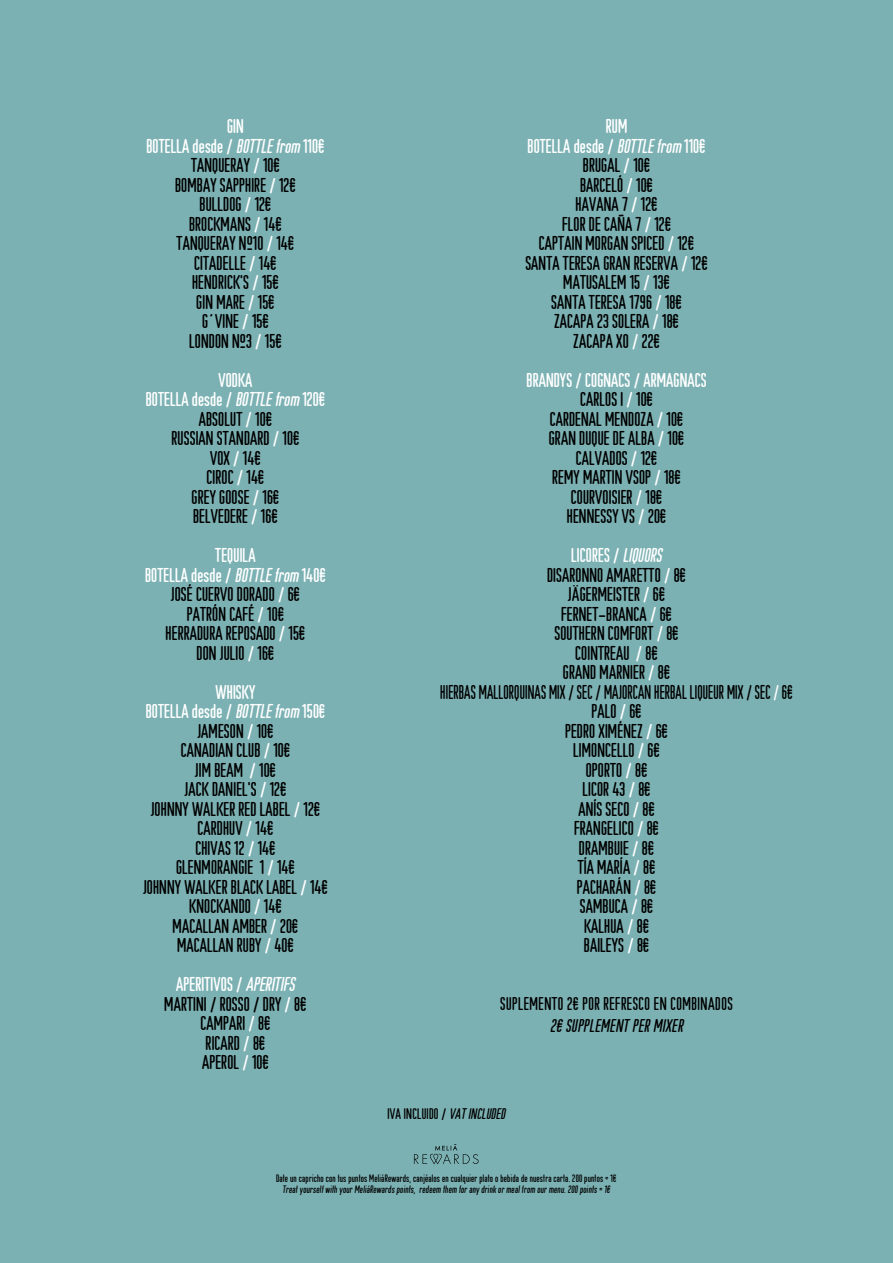
<style>
.page{position:relative;width:893px;height:1263px;background:#7cb1b3}
.page>*{position:absolute;margin:0;border:0;box-sizing:border-box;transform-origin:0 0}
.t1{font:19.5px/19.5px "Cst Berlin East Orig Round";letter-spacing:.01em;color:#000;text-align:center}
.t2{font:18px "Cst Berlin East Orig Round";letter-spacing:.03em;color:#000}
.t3{font:italic 18px "Cst Berlin East Orig Round";color:#000}
.t4{font:15px "Cst Berlin East Orig Round";letter-spacing:.02em;color:#000}
.t5{font:10.5px/10.5px "Cst Berlin East Orig Round";letter-spacing:.02em;color:#000;text-align:center}
.s1{color:#fff}
.s2{font-style:italic;color:#fff}
.s3{font-style:italic}
</style>
<div class="page">
<svg style="left:414px;top:1144px;width:65px;height:20px"></svg>
<p class="t1" style="left:146px;top:116px;width:179px"><span class="s1">GIN<br>BOTELLA desde /</span> <span class="s2">BOTTLEfrom</span> <span class="s1">110€<br></span>TANQUERAY <span class="s1">/</span> 10€<br>BOMBAY SAPPHIRE <span class="s1">/</span> 12€<br>BULLDOG <span class="s1">/</span> 12€<br>BROCKMANS <span class="s1">/</span> 14€<br>TANQUERAY Nº10 <span class="s1">/</span> 14€<br>CITADELLE <span class="s1">/</span> 14€<br>HENDRICK’S <span class="s1">/</span> 15€<br>GIN MARE <span class="s1">/</span> 15€<br>G´VINE <span class="s1">/</span> 15€<br>LONDON Nº3 <span class="s1">/</span> 15€</p>
<p class="t1" style="left:146px;top:369px;width:181px"><span class="s1">VODKA<br>BOTELLA desde /</span> <span class="s2">BOTTLEfrom</span><span class="s1">120€<br></span>ABSOLUT <span class="s1">/</span> 10€<br>RUSSIAN STANDARD <span class="s1">/</span> 10€<br>VOX <span class="s1">/</span> 14€<br>CIROC <span class="s1">/</span> 14€<br>GREY GOOSE <span class="s1">/</span> 16€<br>BELVEDERE <span class="s1">/</span> 16€</p>
<p class="t1" style="left:145px;top:545px;width:182px"><span class="s1">TEQUILA<br>BOTELLA desde /</span> <span class="s2">BOTTLEfrom</span><span class="s1">140€<br></span>JOSÉ CUERVO DORADO <span class="s1">/</span> 6€<br>PATRÓN CAFÉ <span class="s1">/</span> 10€<br>HERRADURA REPOSADO <span class="s1">/</span> 15€<br>DON JULIO <span class="s1">/</span> 16€</p>
<p class="t1" style="left:143px;top:681px;width:186px"><span class="s1">WHISKY<br>BOTELLA desde /</span> <span class="s2">BOTTLEfrom</span><span class="s1">150€<br></span>JAMESON <span class="s1">/</span> 10€<br>CANADIAN CLUB <span class="s1">/</span> 10€<br>JIM BEAM <span class="s1">/</span> 10€<br>JACK DANIEL’S <span class="s1">/</span> 12€<br>JOHNNY WALKER RED LABEL <span class="s1">/</span> 12€<br>CARDHUV <span class="s1">/</span> 14€<br>CHIVAS 12 <span class="s1">/</span> 14€<br>GLENMORANGIE 1 <span class="s1">/</span> 14€<br>JOHNNY WALKER BLACK LABEL <span class="s1">/</span> 14€<br>KNOCKANDO <span class="s1">/</span> 14€<br>MACALLAN AMBER <span class="s1">/</span> 20€<br>MACALLAN RUBY <span class="s1">/</span> 40€</p>
<p class="t1" style="left:164px;top:974px;width:144px"><span class="s1">APERITIVOS /</span> <span class="s2">APERITIFS<br></span>MARTINI / ROSSO / DRY <span class="s1">/</span> 8€<br>CAMPARI <span class="s1">/</span> 8€<br>RICARD <span class="s1">/</span> 8€<br>APEROL <span class="s1">/</span> 10€</p>
<p class="t1" style="left:525px;top:116px;width:184px"><span class="s1">RUM<br>BOTELLA desde /</span> <span class="s2">BOTTLEfrom</span><span class="s1">110€<br></span>BRUGAL <span class="s1">/</span> 10€<br>BARCELÓ <span class="s1">/</span> 10€<br>HAVANA 7 <span class="s1">/</span> 12€<br>FLOR DE CAÑA 7 <span class="s1">/</span> 12€<br>CAPTAIN MORGAN SPICED <span class="s1">/</span> 12€<br>SANTA TERESA GRAN RESERVA <span class="s1">/</span> 12€<br>MATUSALEM 15 <span class="s1">/</span> 13€<br>SANTA TERESA 1796 <span class="s1">/</span> 18€<br>ZACAPA 23 SOLERA <span class="s1">/</span> 18€<br>ZACAPA XO <span class="s1">/</span> 22€</p>
<p class="t1" style="left:526px;top:369px;width:182px"><span class="s1">BRANDYS / COGNACS / ARMAGNACS<br></span>CARLOS I <span class="s1">/</span> 10€<br>CARDENAL MENDOZA <span class="s1">/</span> 10€<br>GRAN DUQUE DE ALBA <span class="s1">/</span> 10€<br>CALVADOS <span class="s1">/</span> 12€<br>REMY MARTIN VSOP <span class="s1">/</span> 18€<br>COURVOISIER <span class="s1">/</span> 18€<br>HENNESSY VS <span class="s1">/</span> 20€</p>
<p class="t1" style="left:440px;top:545px;width:354px"><span class="s1">LICORES /</span> <span class="s2">LIQUORS<br></span>DISARONNO AMARETTO <span class="s1">/</span> 8€<br>JÄGERMEISTER <span class="s1">/</span> 6€<br>FERNET-BRANCA <span class="s1">/</span> 6€<br>SOUTHERN COMFORT <span class="s1">/</span> 8€<br>COINTREAU <span class="s1">/</span> 8€<br>GRAND MARNIER <span class="s1">/</span> 8€<br>HIERBAS MALLORQUINAS MIX / SEC / MAJORCAN HERBAL LIQUEUR MIX / SEC <span class="s1">/</span> 6€<br>PALO <span class="s1">/</span> 6€<br>PEDRO XIMÉNEZ <span class="s1">/</span> 6€<br>LIMONCELLO <span class="s1">/</span> 6€<br>OPORTO <span class="s1">/</span> 8€<br>LICOR 43 <span class="s1">/</span> 8€<br>ANÍS SECO <span class="s1">/</span> 8€<br>FRANGELICO <span class="s1">/</span> 8€<br>DRAMBUIE <span class="s1">/</span> 8€<br>TÍA MARÍA <span class="s1">/</span> 8€<br>PACHARÁN <span class="s1">/</span> 8€<br>SAMBUCA <span class="s1">/</span> 8€<br>KALHUA <span class="s1">/</span> 8€<br>BAILEYS <span class="s1">/</span> 8€</p>
<p class="t2" style="left:500px;top:992px;width:234px">SUPLEMENTO 2€ POR REFRESCO EN COMBINADOS</p>
<p class="t3" style="left:550px;top:1014px;width:138px">2€ SUPPLEMENTPERMIXER</p>
<p class="t4" style="left:387px;top:1104px;width:122px">IVA INCLUIDO / <span class="s3">VATINCLUDED</span></p>
<p class="t5" style="left:276px;top:1173px;width:342px">Date un capricho con tus puntos MeliáRewards, canjéalos en cualquier plato o bebida de nuestra carta. 200 puntos = 1€<br>Treatyourselfwith your MeliáRewards points, redeem them for any drink or mealfrom our menu.200 points = 1€</p>
</div>
